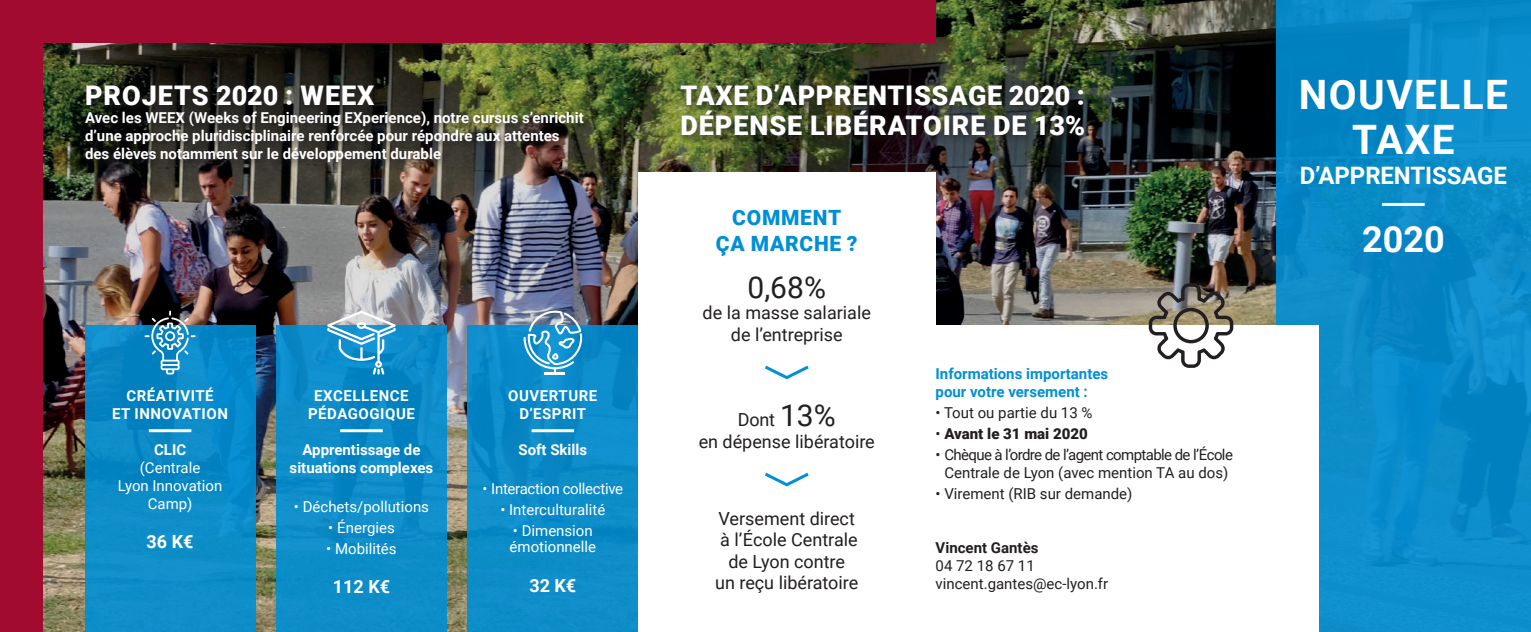
<style>
.page{position:relative;width:1531px;height:632px;background:#fff}
.page>*{position:absolute;margin:0;border:0;box-sizing:border-box;transform-origin:0 0}
.t1{font:700 40.5px/45px "Roboto";letter-spacing:.035em;color:#fff;text-align:center}
.t2{font:700 36px "Roboto";color:#fff}
.t3{font:30px "Roboto";color:#231f20}
.t4{font:900 27px/30px "Roboto";letter-spacing:.025em;color:#fff}
.t5{font:700 24px "Roboto";letter-spacing:-.005em;color:#fff}
.t6{font:900 21px/25.2px "Roboto";letter-spacing:.035em;color:#008fd5;text-align:center}
.t7{font:18px/21.6px "Roboto";color:#231f20;text-align:center}
.t8{font:700 18px "Roboto";color:#fff}
.t9{font:700 15px/18px "Roboto";color:#fff}
.t10{font:15px/18px "Roboto";color:#fff;text-align:center}
.t11{font:15px/18px "Roboto";color:#231f20}
.t12{font:15px/18px "Roboto";letter-spacing:-.04em;color:#231f20;text-align:center}
.t13{font:700 15px/18px "Roboto";letter-spacing:.035em;color:#fff;text-align:center}
.t14{font:700 15px/18px "Roboto";color:#008fd5}
.t15{font:15px "Roboto";letter-spacing:-.02em;color:#fff}
.t16{font:900 15px "Roboto";color:#231f20}
.t17{font:700 15px "Roboto";color:#231f20}
.s1{font-size:30px}
.s2{font-weight:400}
</style>
<div class="page">
<img style="left:43px;top:0;width:1233px;height:631px">
<div style="left:85px;top:325px;width:170px;height:306px;background:linear-gradient(to right,#0c8ac6,#098bca)"></div>
<div style="left:276px;top:325px;width:170px;height:306px;background:linear-gradient(to right,#0d8dc9,#0b8ac7)"></div>
<div style="left:468px;top:325px;width:170px;height:306px;background:#0d8dc8"></div>
<div style="left:1276px;top:0;width:255px;height:631px;background:#0b8cc9"></div>
<div style="left:638px;top:325px;width:680px;height:306px;background:#fff"></div>
<div style="left:0;top:0;width:43px;height:631px;background:#a10b30"></div>
<div style="left:81px;top:81px;width:513px;height:92px;background:#231f20;opacity:.75"></div>
<div style="left:676px;top:80px;width:419px;height:67px;background:#231f20;opacity:.75"></div>
<div style="left:0;top:0;width:935px;height:43px;background:#a10b30"></div>
<hr style="left:149px;top:429px;width:42px;height:3px;background:#fff">
<hr style="left:340px;top:429px;width:43px;height:3px;background:#fff">
<hr style="left:531px;top:429px;width:43px;height:3px;background:#fff">
<hr style="left:1382px;top:203px;width:42px;height:3px;background:#fff">
<div style="left:638px;top:172px;width:297px;height:459px;background:#fff"></div>
<svg style="left:1149px;top:283px;width:84px;height:85px"></svg>
<svg style="left:765px;top:365px;width:44px;height:15px"></svg>
<svg style="left:765px;top:472px;width:44px;height:15px"></svg>
<svg style="left:327px;top:310px;width:69px;height:64px"></svg>
<svg style="left:145px;top:310px;width:51px;height:64px"></svg>
<svg style="left:523px;top:310px;width:59px;height:64px"></svg>
<h3 class="t4" style="left:85px;top:80px;width:291px">PROJETS 2020 : WEEX</h3>
<p class="t9" style="left:85px;top:108px;width:500px">Avec les WEEX (Weeks of Engineering EXperience), notre cursus s’enrichit d’une approche pluridisciplinaire renforcée pour répondre aux attentes des élèves notamment sur le développement durable</p>
<p class="t13" style="left:112px;top:385px;width:117px">CRÉATIVITÉ<br>ET INNOVATION</p>
<p class="t9" style="left:154px;top:439px;width:34px">CLIC</p>
<p class="t10" style="left:118px;top:457px;width:106px">(Centrale<br>Lyon Innovation<br>Camp)</p>
<p class="t8" style="left:147px;top:529px;width:48px">36 K€</p>
<p class="t13" style="left:308px;top:385px;width:108px">EXCELLENCE<br>PÉDAGOGIQUE</p>
<p class="t9" style="left:290px;top:439px;width:145px;text-align:center">Apprentissage de situations complexes</p>
<p class="t10" style="left:294px;top:496px;width:137px">• Déchets/pollutions</p>
<p class="t10" style="left:328px;top:517px;width:68px">• Énergies</p>
<p class="t10" style="left:326px;top:538px;width:72px">• Mobilités</p>
<p class="t8" style="left:333px;top:574px;width:59px">112 K€</p>
<p class="t13" style="left:508px;top:385px;width:91px">OUVERTURE<br>D’ESPRIT</p>
<p class="t9" style="left:518px;top:439px;width:70px">Soft Skills</p>
<p class="t15" style="left:482px;top:477px;width:142px">• Interaction collective</p>
<p class="t10" style="left:500px;top:499px;width:106px">• Interculturalité</p>
<p class="t10" style="left:509px;top:521px;width:88px;line-height:16.5px;text-align:left">• Dimension émotionnelle</p>
<p class="t8" style="left:529px;top:572px;width:48px">32 K€</p>
<h3 class="t4" style="left:680px;top:80px;width:406px">TAXE D’APPRENTISSAGE 2020 :<br>DÉPENSE LIBÉRATOIRE DE 13%</h3>
<h1 class="t1" style="left:1299px;top:71px;width:211px">NOUVELLE<br>TAXE</h1>
<h3 class="t5" style="left:1300px;top:159px;width:208px">D’APPRENTISSAGE</h3>
<h3 class="t6" style="left:716px;top:204px;width:143px">COMMENT<br>ÇA MARCHE ?</h3>
<h3 class="t3" style="left:747px;top:266px;width:80px">0,68%</h3>
<p class="t7" style="left:702px;top:301px;width:170px">de la masse salariale de l’entreprise</p>
<p class="t7" style="left:699px;top:408px;width:178px">Dont <span class="s1">13%<br></span>en dépense libératoire</p>
<p class="t7" style="left:715px;top:506px;width:145px">Versement direct à l’École Centrale de Lyon contre<br>un reçu libératoire</p>
<p class="t14" style="left:935px;top:364px;width:174px">Informations importantes pour votre versement :</p>
<p class="t11" style="left:935px;top:403px;width:158px">• Tout ou partie du 13 %</p>
<p class="t16" style="left:935px;top:423px;width:154px"><span class="s2">•</span> Avant le 31 mai 2020</p>
<p class="t12" style="left:935px;top:445px;width:299px">• Chèque à l’ordre de l’agent comptable de l’École<br>Centrale de Lyon (avec mention TA au dos)</p>
<p class="t11" style="left:935px;top:484px;width:198px">• Virement (RIB sur demande)</p>
<p class="t17" style="left:935px;top:537px;width:104px">Vincent Gantès</p>
<p class="t11" style="left:935px;top:556px;width:174px">04 72 18 67 11 vincent.gantes@ec-lyon.fr</p>
<h2 class="t2" style="left:1362px;top:213px;width:84px">2020</h2>
</div>
